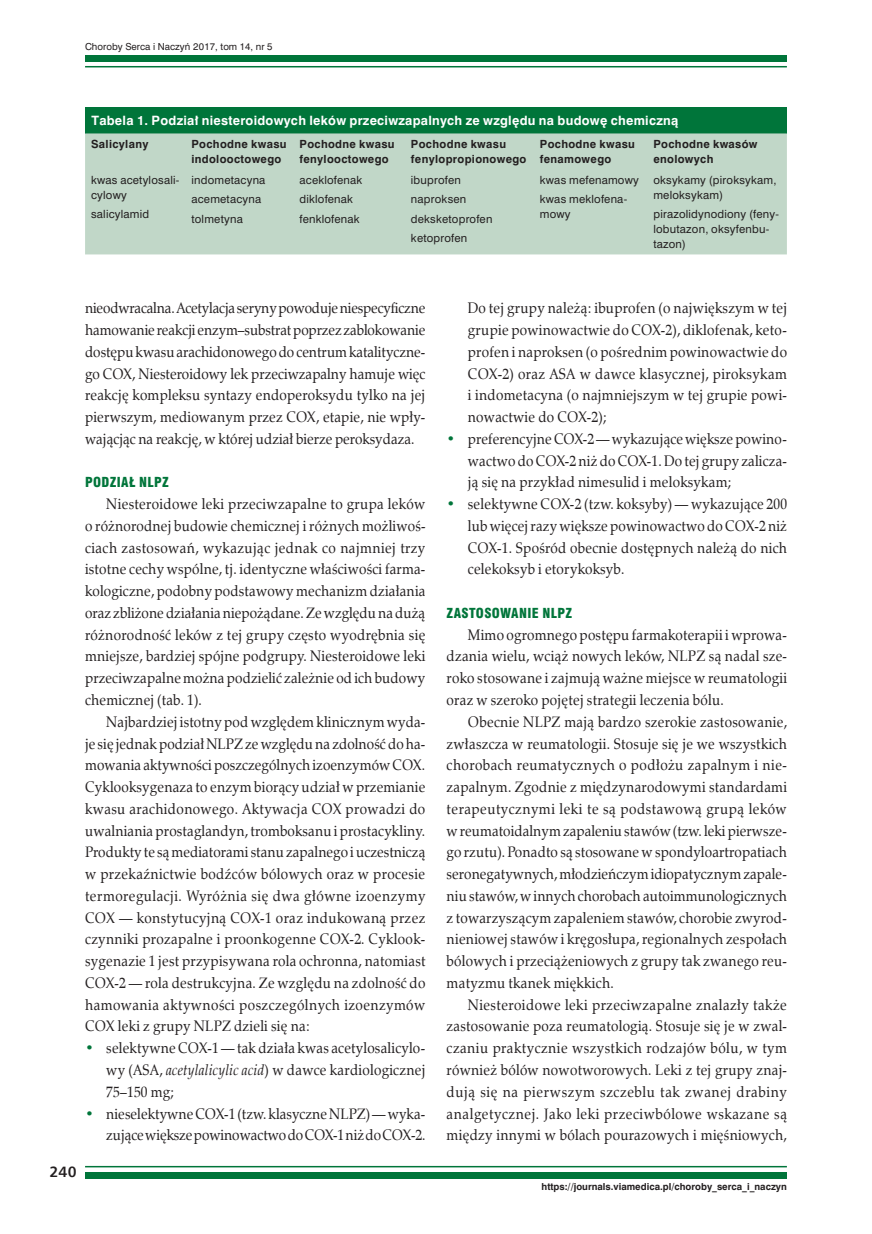
<style>
.page{position:relative;width:872px;height:1234px;background:#fff}
.page>*{position:absolute;margin:0;border:0;box-sizing:border-box;transform-origin:0 0}
.TXT2_-_Tekst_-_nastę{font:15px/21.8px "Zapf Calligr EU";letter-spacing:.02em;color:#231f20;text-align:justify;scale:.9 1}
.TXT2_-_Tekst_-_nastę-2{font:15px/21.8px "Zapf Calligr EU";color:#231f20;text-align:right;scale:.9 1}
.t1{font:700 15px "Humnst 777 EU";color:#231f20}
.S_-_Śródtytuł_1{font:13.5px "Swis 721 Blk Cn EU";letter-spacing:.025em;color:#00753a}
.T1_-_Tabela_-_tytuł{font:700 12px "Swis 721 PL";letter-spacing:.02em;color:#fff}
.T3_-_Tabela_-_tekst{font:10.5px/15px "Swis 721 PL";letter-spacing:.02em;color:#231f20}
.T2_-_Tabela_-_nagłów{font:700 10.5px/15px "Swis 721 PL";letter-spacing:.03em;color:#231f20}
.t2{font:700 9px "Swis 721 PL";color:#231f20}
.t3{font:9px "Swis 721 PL";color:#231f20}
.s1{color:#00753a}
.s2{font-style:italic}
</style>
<div class="page">
<div style="left:85px;top:55px;width:702px;height:7px;background:#00753a"></div>
<hr style="left:85px;top:66px;width:702px;height:1px;background:#00753a">
<div style="left:85px;top:1171px;width:702px;height:7px;background:#00753a"></div>
<hr style="left:85px;top:1165px;width:702px;height:2px;background:#00753a">
<div style="left:85px;top:107px;width:702px;height:26px;background:#00753a"></div>
<div style="left:85px;top:133px;width:702px;height:121px;background:#c1d7c8"></div>
<p class="t3" style="left:85px;top:40px;width:189px">Choroby Serca i Naczyń 2017, tom 14, nr 5</p>
<p class="T1_-_Tabela_-_tytuł" style="left:91px;top:112px;width:588px">Tabela 1. Podział niesteroidowych leków przeciwzapalnych ze względu na budowę chemiczną</p>
<p class="T2_-_Tabela_-_nagłów" style="left:91px;top:137px;width:59px">Salicylany</p>
<p class="T2_-_Tabela_-_nagłów" style="left:191px;top:137px;width:97px">Pochodne kwasu indolooctowego</p>
<p class="T2_-_Tabela_-_nagłów" style="left:299px;top:137px;width:97px">Pochodne kwasu fenylooctowego</p>
<p class="T2_-_Tabela_-_nagłów" style="left:411px;top:137px;width:117px">Pochodne kwasu fenylopropionowego</p>
<p class="T2_-_Tabela_-_nagłów" style="left:540px;top:137px;width:97px">Pochodne kwasu fenamowego</p>
<p class="T2_-_Tabela_-_nagłów" style="left:653px;top:137px;width:106px">Pochodne kwasów enolowych</p>
<p class="T3_-_Tabela_-_tekst" style="left:91px;top:172px;width:90px">kwas acetylosali&shy;cylowy</p>
<p class="T3_-_Tabela_-_tekst" style="left:91px;top:207px;width:60px">salicylamid</p>
<p class="T3_-_Tabela_-_tekst" style="left:299px;top:172px;width:64px">aceklofenak</p>
<p class="T3_-_Tabela_-_tekst" style="left:299px;top:192px;width:55px">diklofenak</p>
<p class="T3_-_Tabela_-_tekst" style="left:299px;top:211px;width:62px">fenklofenak</p>
<p class="T3_-_Tabela_-_tekst" style="left:411px;top:172px;width:51px">ibuprofen</p>
<p class="T3_-_Tabela_-_tekst" style="left:411px;top:192px;width:57px">naproksen</p>
<p class="T3_-_Tabela_-_tekst" style="left:411px;top:211px;width:83px">deksketoprofen</p>
<p class="T3_-_Tabela_-_tekst" style="left:411px;top:230px;width:58px">ketoprofen</p>
<p class="T3_-_Tabela_-_tekst" style="left:540px;top:172px;width:101px">kwas mefenamowy</p>
<p class="T3_-_Tabela_-_tekst" style="left:540px;top:192px;width:89px">kwas meklofena&shy;mowy</p>
<p class="T3_-_Tabela_-_tekst" style="left:653px;top:172px;width:125px">oksykamy (piroksykam, meloksykam)</p>
<p class="T3_-_Tabela_-_tekst" style="left:653px;top:207px;width:127px">pirazolidynodiony (feny&shy;lobutazon, oksyfenbu&shy;tazon)</p>
<p class="T3_-_Tabela_-_tekst" style="left:191px;top:172px;width:75px">indometacyna</p>
<p class="T3_-_Tabela_-_tekst" style="left:191px;top:192px;width:71px">acemetacyna</p>
<p class="T3_-_Tabela_-_tekst" style="left:191px;top:211px;width:53px">tolmetyna</p>
<p class="TXT2_-_Tekst_-_nastę" style="left:85px;top:297px;width:380px">nieodwracalna. Acetylacja seryny powoduje niespecyficzne hamowanie reakcji enzym–substrat poprzez zablokowanie dostępu kwasu arachidonowego do centrum katalityczne&shy;go COX, Niesteroidowy lek przeciwzapalny hamuje więc reakcję kompleksu syntazy endoperoksydu tylko na jej pierwszym, mediowanym przez COX, etapie, nie wpły&shy;wającjąc na reakcję, w której udział bierze peroksydaza.</p>
<p class="S_-_Śródtytuł_1" style="left:85px;top:474px;width:85px">PODZIAŁ NLPZ</p>
<p class="TXT2_-_Tekst_-_nastę" style="left:85px;top:493px;width:380px;text-indent:21px">Niesteroidowe leki przeciwzapalne to grupa leków o różnorodnej budowie chemicznej i różnych możliwoś&shy;ciach zastosowań, wykazując jednak co najmniej trzy istotne cechy wspólne, tj. identyczne właściwości farma&shy;kologiczne, podobny podstawowy mechanizm działania oraz zbliżone działania niepożądane. Ze względu na dużą różnorodność leków z tej grupy często wyodrębnia się mniejsze, bardziej spójne podgrupy. Niesteroidowe leki przeciwzapalne można podzielić zależnie od ich budowy chemicznej (tab. 1).</p>
<p class="TXT2_-_Tekst_-_nastę" style="left:85px;top:711px;width:380px;text-indent:21px">Najbardziej istotny pod względem klinicznym wyda&shy;je się jednak podział NLPZ ze względu na zdolność do ha&shy;mowania aktywności poszczególnych izoenzymów COX.<br>Cyklooksygenaza to enzym biorący udział w przemianie kwasu arachidonowego. Aktywacja COX prowadzi do uwalniania prostaglandyn, tromboksanu i prostacykliny.<br>Produkty te są mediatorami stanu zapalnego i uczestniczą w przekaźnictwie bodźców bólowych oraz w procesie termoregulacji. Wyróżnia się dwa główne izoenzymy COX — konstytucyjną COX-1 oraz indukowaną przez czynniki prozapalne i proonkogenne COX-2. Cyklook&shy;sygenazie 1 jest przypisywana rola ochronna, natomiast COX-2 — rola destrukcyjna. Ze względu na zdolność do hamowania aktywności poszczególnych izoenzymów COX leki z grupy NLPZ dzieli się na:</p>
<p class="TXT2_-_Tekst_-_nastę" style="left:106px;top:1037px;width:356px;text-indent:-21px"><span class="s1">•</span> selektywne COX-1 — tak działa kwas acetylosalicylo&shy;wy (ASA, <span class="s2">acetylalicylic acid</span>) w dawce kardiologicznej 75–150 mg;</p>
<p class="TXT2_-_Tekst_-_nastę-2" style="left:85px;top:1102px;width:379px"><span class="s1">•</span> nieselektywne COX-1 (tzw. klasyczne NLPZ) — wyka&shy;zujące większe powinowactwo do COX-1 niż do COX-2.</p>
<p class="t1" style="left:49px;top:1162px;width:29px">240</p>
<p class="TXT2_-_Tekst_-_nastę" style="left:468px;top:297px;width:356px">Do tej grupy należą: ibuprofen (o największym w tej grupie powinowactwie do COX-2), diklofenak, keto&shy;profen i naproksen (o pośrednim powinowactwie do COX-2) oraz ASA w dawce klasycznej, piroksykam i indometacyna (o najmniejszym w tej grupie powi&shy;nowactwie do COX-2);</p>
<p class="TXT2_-_Tekst_-_nastę" style="left:468px;top:428px;width:356px;text-indent:-21px"><span class="s1">•</span> preferencyjne COX-2 — wykazujące większe powino&shy;wactwo do COX-2 niż do COX-1. Do tej grupy zalicza&shy;ją się na przykład nimesulid i meloksykam;</p>
<p class="TXT2_-_Tekst_-_nastę" style="left:468px;top:493px;width:356px;text-indent:-21px"><span class="s1">•</span> selektywne COX-2 (tzw. koksyby) — wykazujące 200 lub więcej razy większe powinowactwo do COX-2 niż COX-1. Spośród obecnie dostępnych należą do nich celekoksyb i etorykoksyb.</p>
<p class="S_-_Śródtytuł_1" style="left:446px;top:604px;width:127px">ZASTOSOWANIE NLPZ</p>
<p class="TXT2_-_Tekst_-_nastę" style="left:446px;top:624px;width:380px;text-indent:21px">Mimo ogromnego postępu farmakoterapii i wprowa&shy;dzania wielu, wciąż nowych leków, NLPZ są nadal sze&shy;roko stosowane i zajmują ważne miejsce w reumatologii oraz w szeroko pojętej strategii leczenia bólu.</p>
<p class="TXT2_-_Tekst_-_nastę" style="left:446px;top:711px;width:380px;text-indent:21px">Obecnie NLPZ mają bardzo szerokie zastosowanie, zwłaszcza w reumatologii. Stosuje się je we wszystkich chorobach reumatycznych o podłożu zapalnym i nie&shy;zapalnym. Zgodnie z międzynarodowymi standardami terapeutycznymi leki te są podstawową grupą leków w reumatoidalnym zapaleniu stawów (tzw. leki pierwsze&shy;go rzutu). Ponadto są stosowane w spondyloartropatiach seronegatywnych, młodzieńczym idiopatycznym zapale&shy;niu stawów, w innych chorobach autoimmunologicznych z towarzyszącym zapaleniem stawów, chorobie zwyrod&shy;nieniowej stawów i kręgosłupa, regionalnych zespołach bólowych i przeciążeniowych z grupy tak zwanego reu&shy;matyzmu tkanek miękkich.</p>
<p class="TXT2_-_Tekst_-_nastę" style="left:446px;top:993px;width:380px;text-indent:21px">Niesteroidowe leki przeciwzapalne znalazły także zastosowanie poza reumatologią. Stosuje się je w zwal&shy;czaniu praktycznie wszystkich rodzajów bólu, w tym również bólów nowotworowych. Leki z tej grupy znaj&shy;dują się na pierwszym szczeblu tak zwanej drabiny analgetycznej. Jako leki przeciwbólowe wskazane są między innymi w bólach pourazowych i mięśniowych,</p>
<p class="t2" style="left:541px;top:1180px;width:247px">https://journals.viamedica.pl/choroby_serca_i_naczyn</p>
</div>
